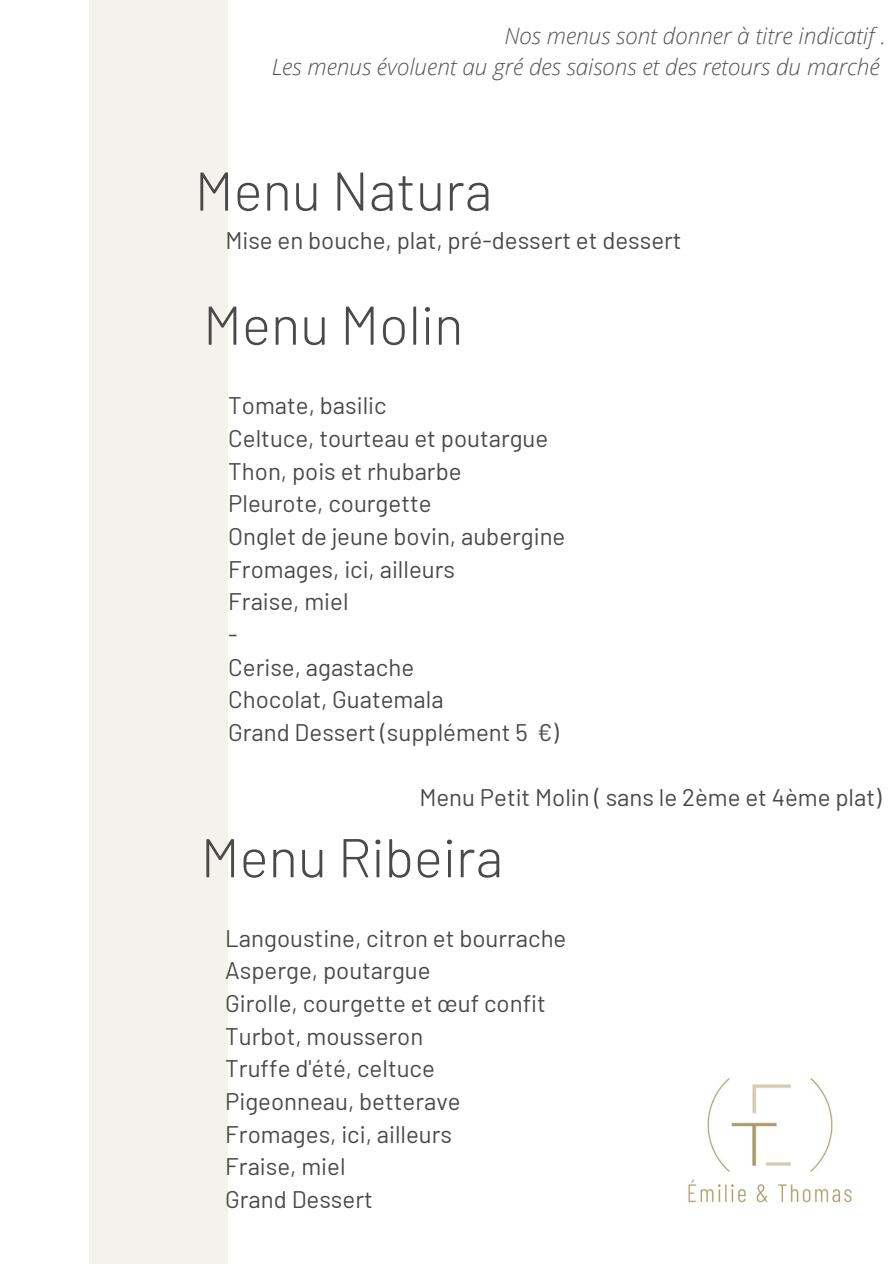
<style>
.page{position:relative;width:894px;height:1264px;background:#fff}
.page>*{position:absolute;margin:0;border:0;box-sizing:border-box;transform-origin:0 0}
.t1{font:300 54.45px "Barlow";color:#4b4a4a}
.t2{font:24px "Barlow";color:#4b4a4a}
.t3{font:italic 300 22.5px "Open Sans";color:#545454}
</style>
<div class="page">
<div style="left:89px;top:0;width:139px;height:1263px;background:#f3f2ed"></div>
<img style="left:688px;top:1078px;width:164px;height:125px">
<p class="t3" style="left:504px;top:20px;width:382px">Nos menus sont donner à titre indicatif .</p>
<p class="t3" style="left:272px;top:51px;width:609px">Les menus évoluent au gré des saisons et des retours du marché</p>
<p class="t1" style="left:195px;top:156px;width:299px">Menu Natura</p>
<p class="t2" style="left:225px;top:225px;width:457px">Mise en bouche, plat, pré-dessert et dessert</p>
<p class="t1" style="left:203px;top:290px;width:262px">Menu Molin</p>
<p class="t2" style="left:228px;top:390px;width:160px">Tomate, basilic</p>
<p class="t2" style="left:228px;top:423px;width:321px">Celtuce, tourteau et poutargue</p>
<p class="t2" style="left:228px;top:455px;width:235px">Thon, pois et rhubarbe</p>
<p class="t2" style="left:228px;top:488px;width:205px">Pleurote, courgette</p>
<p class="t2" style="left:228px;top:521px;width:338px">Onglet de jeune bovin, aubergine</p>
<p class="t2" style="left:228px;top:553px;width:228px">Fromages, ici, ailleurs</p>
<p class="t2" style="left:228px;top:586px;width:122px">Fraise, miel</p>
<p class="t2" style="left:228px;top:619px;width:11px">-</p>
<p class="t2" style="left:228px;top:651px;width:187px">Cerise, agastache</p>
<p class="t2" style="left:228px;top:684px;width:217px">Chocolat, Guatemala</p>
<p class="t2" style="left:228px;top:717px;width:332px">Grand Dessert (supplément 5 €)</p>
<p class="t2" style="left:419px;top:782px;width:463px">Menu Petit Molin ( sans le 2ème et 4ème plat)</p>
<p class="t1" style="left:201px;top:822px;width:304px">Menu Ribeira</p>
<p class="t2" style="left:225px;top:922px;width:342px">Langoustine, citron et bourrache</p>
<p class="t2" style="left:225px;top:955px;width:207px">Asperge, poutargue</p>
<p class="t2" style="left:225px;top:988px;width:322px">Girolle, courgette et œuf confit</p>
<p class="t2" style="left:225px;top:1020px;width:199px">Turbot, mousseron</p>
<p class="t2" style="left:225px;top:1053px;width:211px">Truffe d'été, celtuce</p>
<p class="t2" style="left:225px;top:1086px;width:237px">Pigeonneau, betterave</p>
<p class="t2" style="left:225px;top:1118px;width:228px">Fromages, ici, ailleurs</p>
<p class="t2" style="left:225px;top:1151px;width:122px">Fraise, miel</p>
<p class="t2" style="left:225px;top:1184px;width:149px">Grand Dessert</p>
</div>
